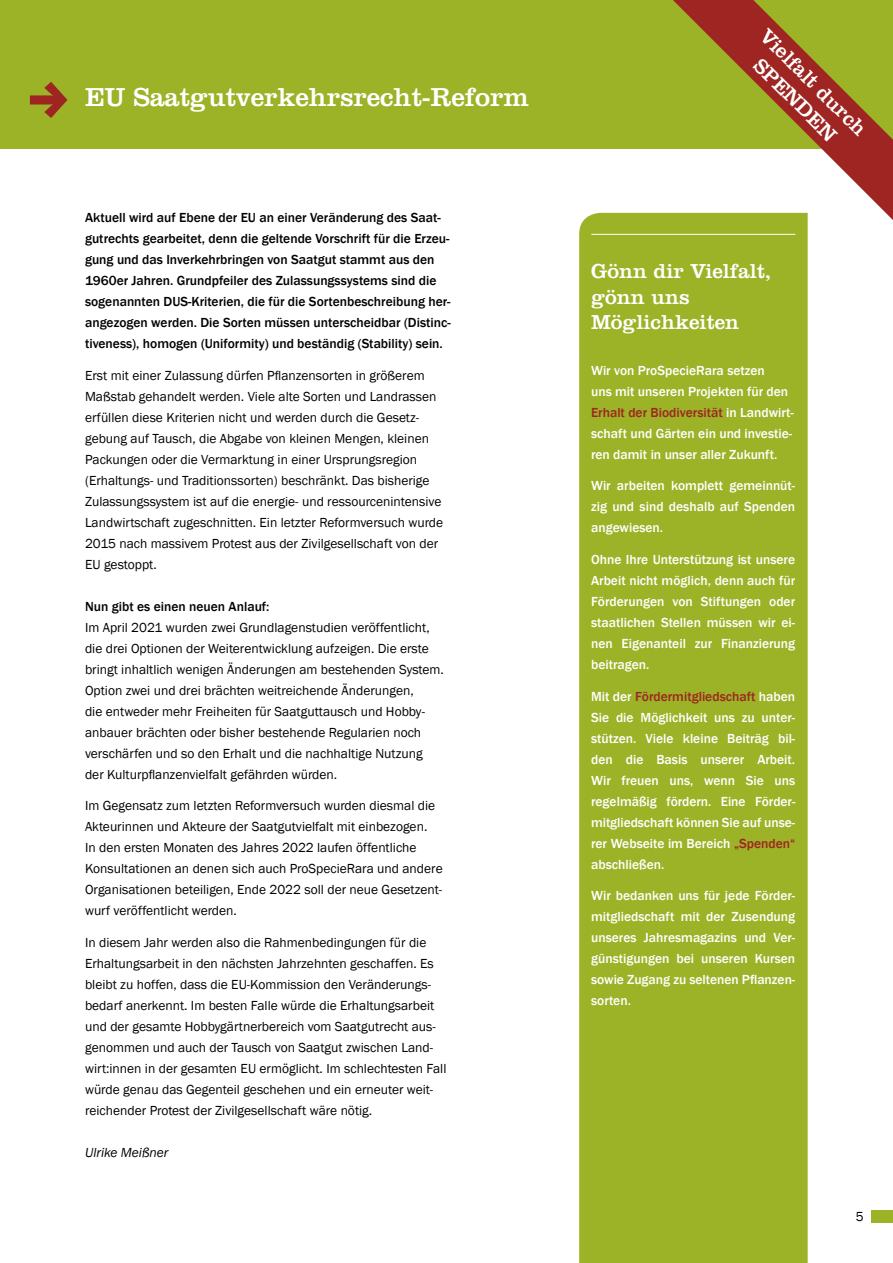
<style>
.page{position:relative;width:893px;height:1263px;background:#fff}
.page>*{position:absolute;margin:0;border:0;box-sizing:border-box;transform-origin:0 0}
.t1{font:27px "Clarendon";letter-spacing:-.005em;color:#fff}
.t2{font:21px/25.2px "Clarendon";color:#fff}
.t3{font:13.5px/21px "Franklin Gothic";color:#000}
.t4{font:500 13.5px/21px "Franklin Gothic";color:#fff;text-align:justify}
.t5{font:500 13.5px/21px "Franklin Gothic";color:#000}
.t6{font:italic 13.5px "Franklin Gothic";color:#000}
.s1{color:#9e2521}
</style>
<div class="page">
<div style="left:0;top:0;width:893px;height:149px;background:#9cb227"></div>
<div style="left:872px;top:1210px;width:21px;height:12px;background:#9cb227"></div>
<div style="left:579px;top:213px;width:229px;height:1050px;background:#9cb227"></div>
<hr style="left:591px;top:234px;width:204px;height:1px;background:#fff">
<svg style="left:673px;top:0;width:220px;height:220px"></svg>
<h1 class="t1" style="left:85px;top:82px;width:445px">EU Saatgutverkehrsrecht-Reform</h1>
<p class="t5" style="left:85px;top:207px;width:367px">Aktuell wird auf Ebene der EU an einer Veränderung des Saat&shy;gutrechts gearbeitet, denn die geltende Vorschrift für die Erzeu&shy;gung und das Inverkehrbringen von Saatgut stammt aus den 1960er Jahren. Grundpfeiler des Zulassungssystems sind die sogenannten DUS-Kriterien, die für die Sortenbeschreibung her&shy;angezogen werden. Die Sorten müssen unterscheidbar (Distinc&shy;tiveness), homogen (Uniformity) und beständig (Stability) sein.</p>
<p class="t3" style="left:85px;top:365px;width:360px">Erst mit einer Zulassung dürfen Pflanzensorten in größerem Maßstab gehandelt werden. Viele alte Sorten und Landrassen erfüllen diese Kriterien nicht und werden durch die Gesetz&shy;gebung auf Tausch, die Abgabe von kleinen Mengen, kleinen Packungen oder die Vermarktung in einer Ursprungsregion (Erhaltungs- und Traditionssorten) beschränkt. Das bisherige Zulassungssystem ist auf die energie- und ressourcenintensive Landwirtschaft zugeschnitten. Ein letzter Reformversuch wurde 2015 nach massivem Protest aus der Zivilgesellschaft von der EU gestoppt.</p>
<p class="t5" style="left:85px;top:596px;width:186px">Nun gibt es einen neuen Anlauf:</p>
<p class="t3" style="left:85px;top:617px;width:360px">Im April 2021 wurden zwei Grundlagenstudien veröffentlicht, die drei Optionen der Weiterentwicklung aufzeigen. Die erste bringt inhaltlich wenigen Änderungen am bestehenden System.<br>Option zwei und drei brächten weitreichende Änderungen,<br>die entweder mehr Freiheiten für Saatguttausch und Hobby&shy;anbauer brächten oder bisher bestehende Regularien noch verschärfen und so den Erhalt und die nachhaltige Nutzung der Kulturpflanzenvielfalt gefährden würden.</p>
<p class="t3" style="left:85px;top:795px;width:359px">Im Gegensatz zum letzten Reformversuch wurden diesmal die Akteurinnen und Akteure der Saatgutvielfalt mit einbezogen.<br>In den ersten Monaten des Jahres 2022 laufen öffentliche Konsultationen an denen sich auch ProSpecieRara und andere Organisationen beteiligen, Ende 2022 soll der neue Gesetzent&shy;wurf veröffentlicht werden.</p>
<p class="t3" style="left:85px;top:932px;width:363px">In diesem Jahr werden also die Rahmenbedingungen für die Erhaltungsarbeit in den nächsten Jahrzehnten geschaffen. Es bleibt zu hoffen, dass die EU-Kommission den Veränderungs&shy;bedarf anerkennt. Im besten Falle würde die Erhaltungsarbeit und der gesamte Hobbygärtnerbereich vom Saatgutrecht aus&shy;genommen und auch der Tausch von Saatgut zwischen Land&shy;wirt:innen in der gesamten EU ermöglicht. Im schlechtesten Fall würde genau das Gegenteil geschehen und ein erneuter weit&shy;reichender Protest der Zivilgesellschaft wäre nötig.</p>
<p class="t6" style="left:85px;top:1144px;width:85px">Ulrike Meißner</p>
<h2 class="t2" style="left:772px;top:23px;width:143px;text-align:center;rotate:45deg">Vielfalt durch<br>SPENDEN</h2>
<h2 class="t2" style="left:591px;top:258px;width:182px">Gönn dir Vielfalt, gönn uns<br>Möglichkeiten</h2>
<p class="t4" style="left:591px;top:360px;width:204px;text-align:left">Wir von ProSpecieRara setzen<br>uns mit unseren Projekten für den <span class="s1">Erhalt der Biodiversität</span> in Landwirt&shy;schaft und Gärten ein und investie&shy;ren damit in unser aller Zukunft.</p>
<p class="t4" style="left:591px;top:476px;width:206px">Wir arbeiten komplett gemeinnüt&shy;zig und sind deshalb auf Spenden angewiesen.</p>
<p class="t4" style="left:591px;top:549px;width:206px">Ohne Ihre Unterstützung ist unsere Arbeit nicht möglich, denn auch für Förderungen von Stiftungen oder staatlichen Stellen müssen wir ei&shy;nen Eigenanteil zur Finanzierung beitragen.</p>
<p class="t4" style="left:591px;top:686px;width:206px">Mit der <span class="s1">Fördermitgliedschaft</span> haben Sie die Möglichkeit uns zu unter&shy;stützen. Viele kleine Beiträg bil&shy;den die Basis unserer Arbeit.<br>Wir freuen uns, wenn Sie uns regelmäßig fördern. Eine Förder&shy;mitgliedschaft können Sie auf unse&shy;rer Webseite im Bereich <span class="s1">„Spenden“ </span>abschließen.</p>
<p class="t4" style="left:591px;top:885px;width:206px">Wir bedanken uns für jede Förder&shy;mitgliedschaft mit der Zusendung unseres Jahresmagazins und Ver&shy;günstigungen bei unseren Kursen sowie Zugang zu seltenen Pflanzen&shy;sorten.</p>
<p class="t3" style="left:856px;top:1207px;width:9px">5</p>
</div>
